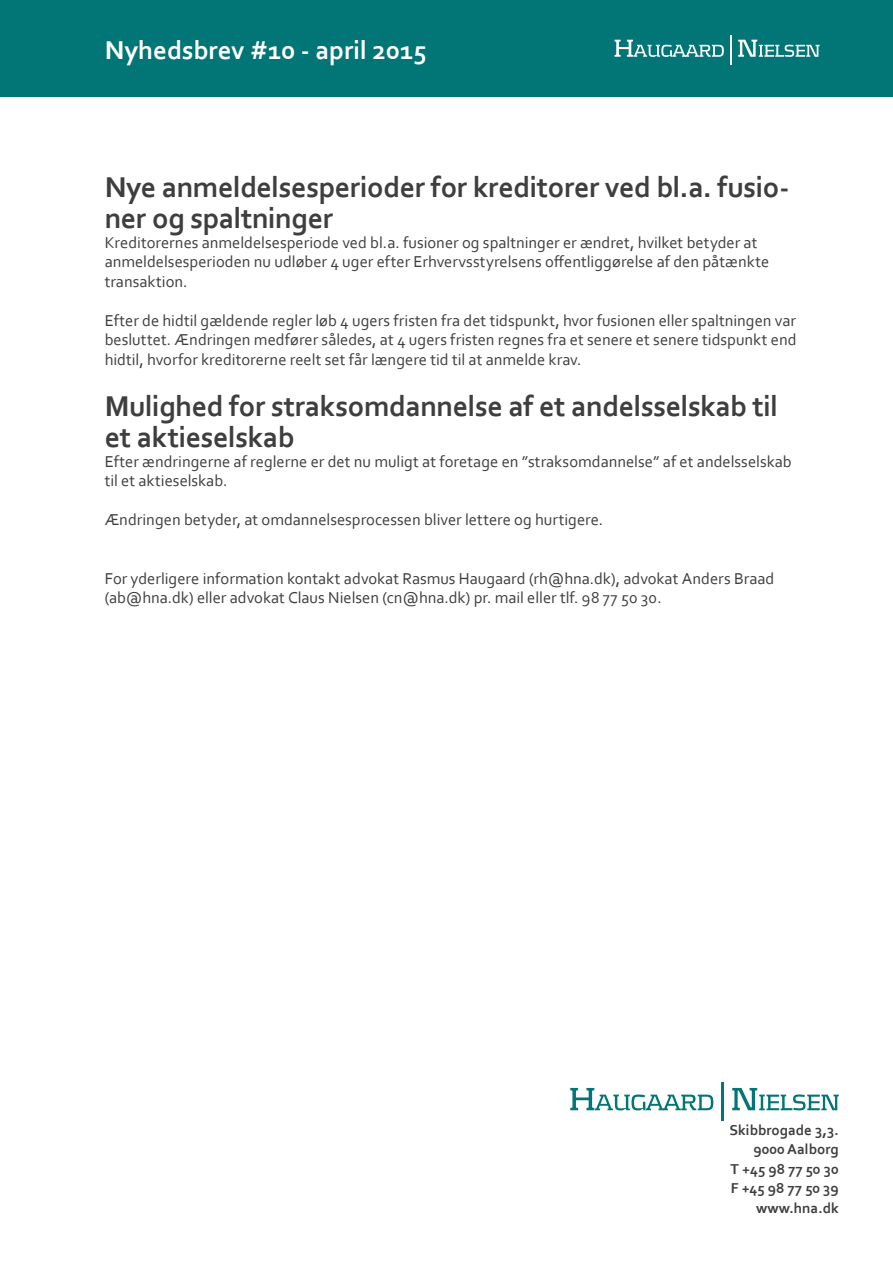
<style>
.page{position:relative;width:893px;height:1263px;background:#fff}
.page>*{position:absolute;margin:0;border:0;box-sizing:border-box;transform-origin:0 0}
.t1{font:700 30px/31.5px "Corbel";letter-spacing:-.015em;color:#3e3e3f}
.t2{font:700 27px "Corbel";color:#fff}
.t3{font:16.5px/19.5px "Corbel";color:#3e3e3f}
.t4{font:700 15px/19.5px "Corbel";color:#3e3e3f;text-align:right}
</style>
<div class="page">
<div style="left:0;top:0;width:893px;height:97px;background:#027576"></div>
<svg style="left:615px;top:40px;width:109px;height:17px"></svg>
<hr style="left:730px;top:36px;width:2px;height:29px;background:#fff">
<svg style="left:738px;top:40px;width:82px;height:17px"></svg>
<svg style="left:570px;top:1088px;width:143px;height:22px"></svg>
<hr style="left:721px;top:1083px;width:3px;height:38px;background:#027576">
<svg style="left:732px;top:1088px;width:107px;height:22px"></svg>
<h2 class="t2" style="left:105px;top:33px;width:323px">Nyhedsbrev #10 - april 2015</h2>
<h1 class="t1" style="left:105px;top:170px;width:686px">Nye anmeldelsesperioder for kreditorer ved bl.a. fusio&shy;ner og spaltninger</h1>
<p class="t3" style="left:105px;top:232px;width:666px">Kreditorernes anmeldelsesperiode ved bl.a. fusioner og spaltninger er ændret, hvilket betyder at anmeldelsesperioden nu udløber 4 uger efter Erhvervsstyrelsens offentliggørelse af den påtænkte transaktion.</p>
<p class="t3" style="left:105px;top:310px;width:693px;text-align:justify">Efter de hidtil gældende regler løb 4 ugers fristen fra det tidspunkt, hvor fusionen eller spaltningen var besluttet. Ændringen medfører således, at 4 ugers fristen regnes fra et senere et senere tidspunkt end hidtil, hvorfor kreditorerne reelt set får længere tid til at anmelde krav.</p>
<h1 class="t1" style="left:105px;top:389px;width:675px">Mulighed for straksomdannelse af et andelsselskab til et aktieselskab</h1>
<p class="t3" style="left:105px;top:451px;width:688px">Efter ændringerne af reglerne er det nu muligt at foretage en ”straksomdannelse” af et andelsselskab til et aktieselskab.</p>
<p class="t3" style="left:105px;top:510px;width:500px">Ændringen betyder, at omdannelsesprocessen bliver lettere og hurtigere.</p>
<p class="t3" style="left:105px;top:568px;width:671px">For yderligere information kontakt advokat Rasmus Haugaard (rh@hna.dk), advokat Anders Braad (ab@hna.dk) eller advokat Claus Nielsen (cn@hna.dk) pr. mail eller tlf. 98 77 50 30.</p>
<p class="t4" style="left:729px;top:1119px;width:111px">Skibbrogade 3,3.<br>9000 Aalborg<br>T +45 98 77 50 30<br>F +45 98 77 50 39 www.hna.dk</p>
</div>
